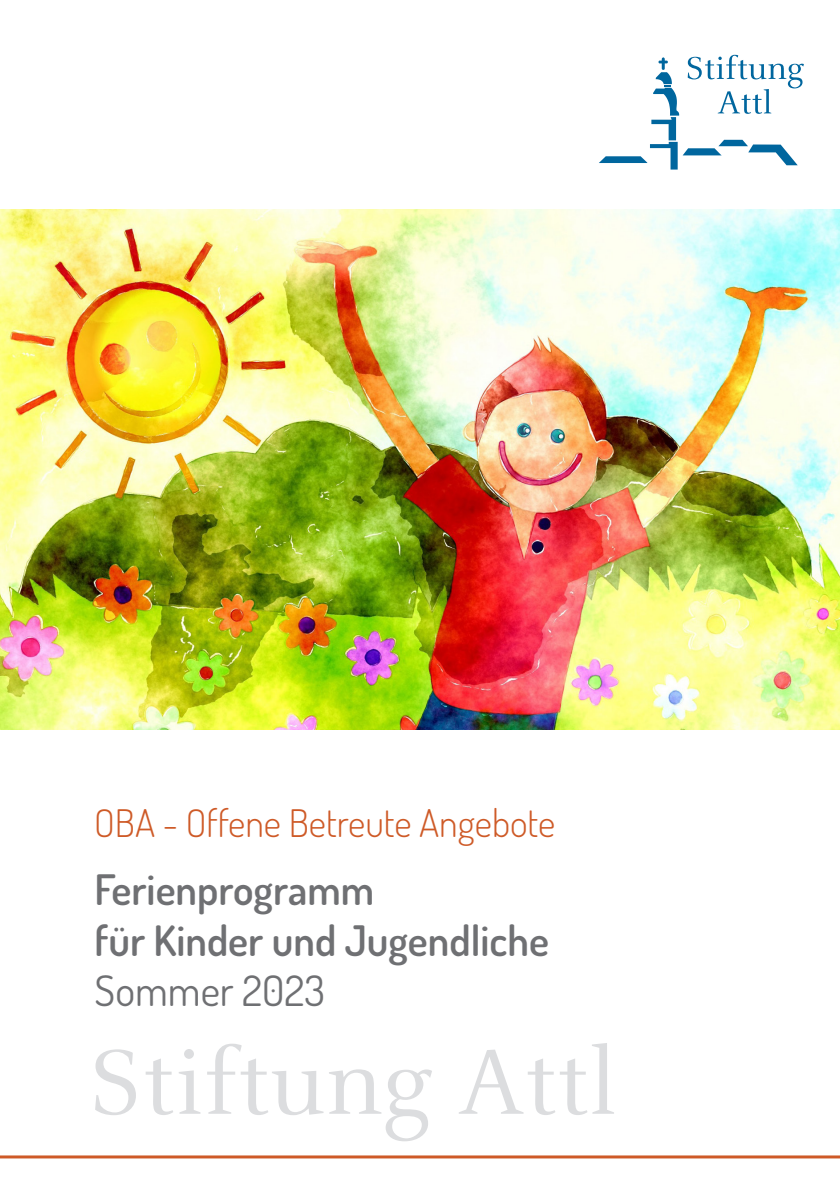
<style>
.page{position:relative;width:840px;height:1191px;background:#fff}
.page>*{position:absolute;margin:0;border:0;box-sizing:border-box;transform-origin:0 0}
.t1{font:102px "Celeste OT";color:#dcdddf}
.t2{font:600 42px "Dosis";color:#6f7073}
.t3{font:42px "Dosis";color:#6f7073}
.t4{font:300 38px "Dosis";color:#ce5a27}
</style>
<div class="page">
<svg style="left:599px;top:55px;width:204px;height:115px"></svg>
<hr style="left:0;top:1155px;width:839px;height:3px;background:#ce5a27">
<img style="left:0;top:210px;width:839px;height:519px">
<p class="t4" style="left:94px;top:798px;width:462px">OBA - Offene Betreute Angebote</p>
<p class="t2" style="left:95px;top:862px;width:281px">Ferienprogramm</p>
<p class="t2" style="left:95px;top:913px;width:455px">für Kinder und Jugendliche</p>
<p class="t3" style="left:95px;top:963px;width:232px">Sommer 2023</p>
<p class="t1" style="left:88px;top:1022px;width:529px">Stiftung Attl</p>
</div>
